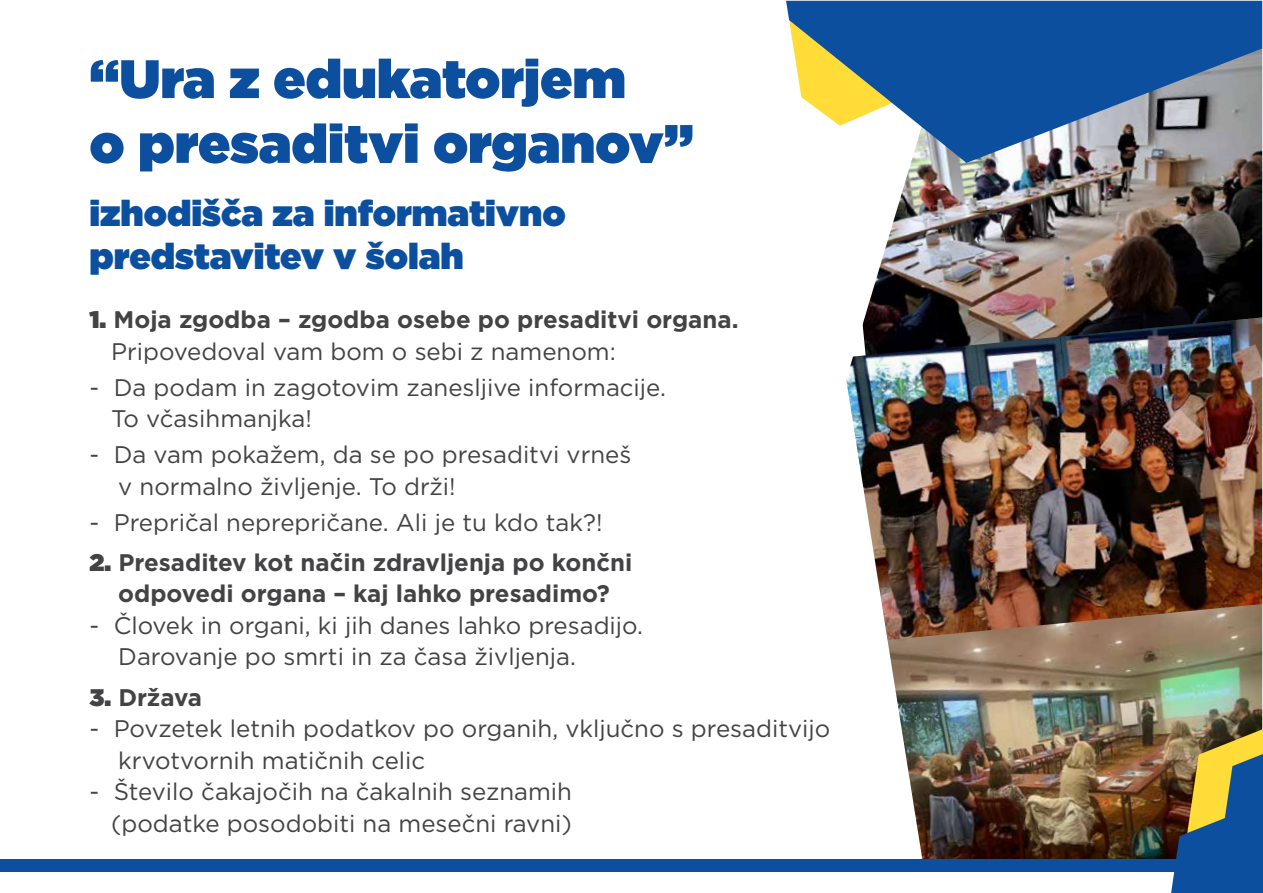
<style>
.page{position:relative;width:1263px;height:893px;background:#fff}
.page>*{position:absolute;margin:0;border:0;box-sizing:border-box;transform-origin:0 0}
.t1{font:900 54px/64.8px "Gotham";color:#0c4f9e}
.t2{font:900 36px/43.2px "Gotham";color:#0c4f9e}
.t3{font:24px/31.5px "Gotham";color:#434244}
.t4{font:700 24px/31.5px "Gotham";color:#434244}
.s1{font-weight:900}
.s2{font-weight:400}
</style>
<div class="page">
<img style="left:786px;top:0;width:477px;height:859px">
<div style="left:0;top:859px;width:1192px;height:13px;background:#0c4f9e"></div>
<svg style="left:1171px;top:729px;width:92px;height:164px;background:#586e6e"></svg>
<p class="t1" style="left:89px;top:46px;width:606px">“Ura z edukatorjem<br>o presaditvi organov”</p>
<p class="t2" style="left:89px;top:191px;width:478px">izhodišča za informativno predstavitev v šolah</p>
<p class="t4" style="left:111px;top:304px;width:629px;text-indent:-22px"><span class="s1">1.</span> Moja zgodba – zgodba osebe po presaditvi organa.<br><span class="s2">Pripovedoval vam bom o sebi z namenom:</span></p>
<p class="t3" style="left:111px;top:371px;width:556px;text-indent:-22px">- Da podam in zagotovim zanesljive informacije.<br>To včasihmanjka!</p>
<p class="t3" style="left:118px;top:438px;width:515px;text-indent:-29px">- Da vam pokažem, da se po presaditvi vrneš v normalno življenje. To drži!</p>
<p class="t3" style="left:89px;top:506px;width:514px">- Prepričal neprepričane. Ali je tu kdo tak?!</p>
<p class="t4" style="left:89px;top:547px;width:544px;text-align:center"><span class="s1">2.</span> Presaditev kot način zdravljenja po končni odpovedi organa – kaj lahko presadimo?</p>
<p class="t3" style="left:118px;top:609px;width:526px;text-indent:-29px">- Človek in organi, ki jih danes lahko presadijo.<br>Darovanje po smrti in za časa življenja.</p>
<p class="t4" style="left:89px;top:682px;width:114px"><span class="s1">3.</span> Država</p>
<p class="t3" style="left:118px;top:713px;width:713px;text-indent:-29px">- Povzetek letnih podatkov po organih, vključno s presaditvijo krvotvornih matičnih celic</p>
<p class="t3" style="left:89px;top:776px;width:484px;text-align:right">- Število čakajočih na čakalnih seznamih (podatke posodobiti na mesečni ravni)</p>
</div>
